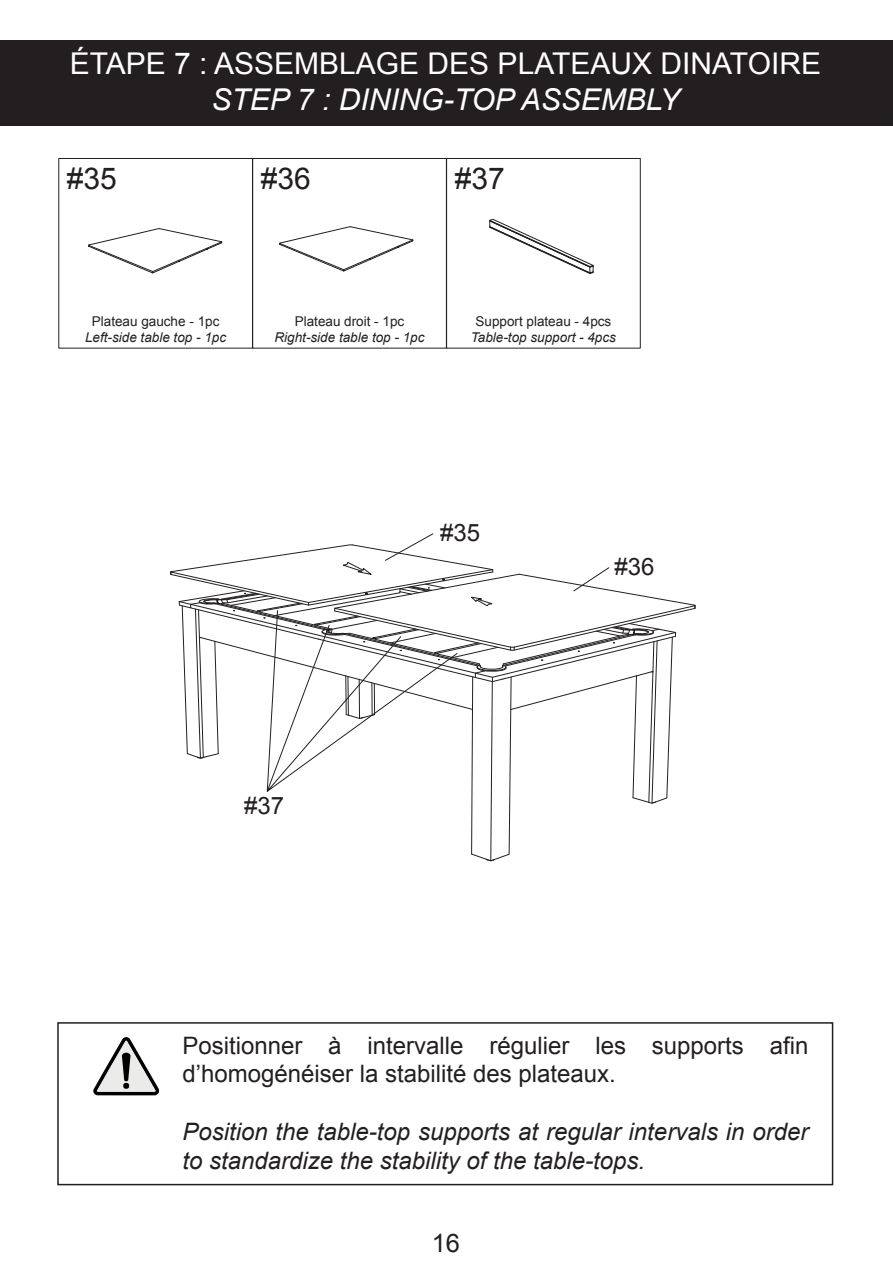
<style>
.page{position:relative;width:893px;height:1263px;background:#fff}
.page>*{position:absolute;margin:0;border:0;box-sizing:border-box;transform-origin:0 0}
.t1{font:30px "Arial";color:#fff}
.t2{font:italic 30px "Arial";color:#fff}
.t3{font:30px "Arial";color:#231f20}
.t4{font:25.5px "Arial";color:#231f20}
.t5{font:italic 24px/28.8px "Arial";color:#231f20}
.t6{font:24px/28.8px "Arial";color:#231f20}
.t7{font:italic 13.5px "Arial";color:#231f20}
.t8{font:13.5px "Arial";color:#231f20}
</style>
<div class="page">
<div style="left:0;top:40px;width:893px;height:86px;background:#231f20"></div>
<svg style="left:93px;top:1037px;width:66px;height:58px"></svg>
<div style="left:57px;top:1022px;width:776px;height:163px;border:2px solid #231f20"></div>
<div style="left:252px;top:158px;width:195px;height:191px;border:1px solid #231f20"></div>
<div style="left:446px;top:158px;width:195px;height:191px;border:1px solid #231f20"></div>
<svg style="left:170px;top:533px;width:526px;height:329px"></svg>
<svg style="left:88px;top:228px;width:135px;height:46px"></svg>
<svg style="left:279px;top:226px;width:135px;height:46px"></svg>
<svg style="left:489px;top:218px;width:105px;height:56px"></svg>
<p class="t1" style="left:70px;top:44px;width:753px">ÉTAPE 7 : ASSEMBLAGE DES PLATEAUX DINATOIRE</p>
<p class="t2" style="left:211px;top:80px;width:470px">STEP 7 : DINING-TOP ASSEMBLY</p>
<p class="t3" style="left:67px;top:159px;width:52px">#35</p>
<p class="t3" style="left:261px;top:159px;width:52px">#36</p>
<p class="t3" style="left:455px;top:159px;width:52px">#37</p>
<p class="t8" style="left:92px;top:312px;width:129px">Plateau gauche - 1pc</p>
<p class="t7" style="left:85px;top:328px;width:143px">Left-side table top - 1pc</p>
<p class="t8" style="left:295px;top:312px;width:111px">Plateau droit - 1pc</p>
<p class="t7" style="left:274px;top:328px;width:152px">Right-side table top - 1pc</p>
<p class="t8" style="left:475px;top:312px;width:137px">Support plateau - 4pcs</p>
<p class="t7" style="left:471px;top:328px;width:147px">Table-top support - 4pcs</p>
<p class="t6" style="left:440px;top:518px;width:42px">#35</p>
<p class="t6" style="left:614px;top:553px;width:42px">#36</p>
<p class="t6" style="left:244px;top:791px;width:42px">#37</p>
<p class="t6" style="left:182px;top:1031px;width:628px">Positionner à intervalle régulier les supports afin d’homogénéiser la stabilité des plateaux.</p>
<p class="t5" style="left:182px;top:1117px;width:628px">Position the table-top supports at regular intervals in order to standardize the stability of the table-tops.</p>
<p class="t4" style="left:432px;top:1226px;width:30px">16</p>
</div>
